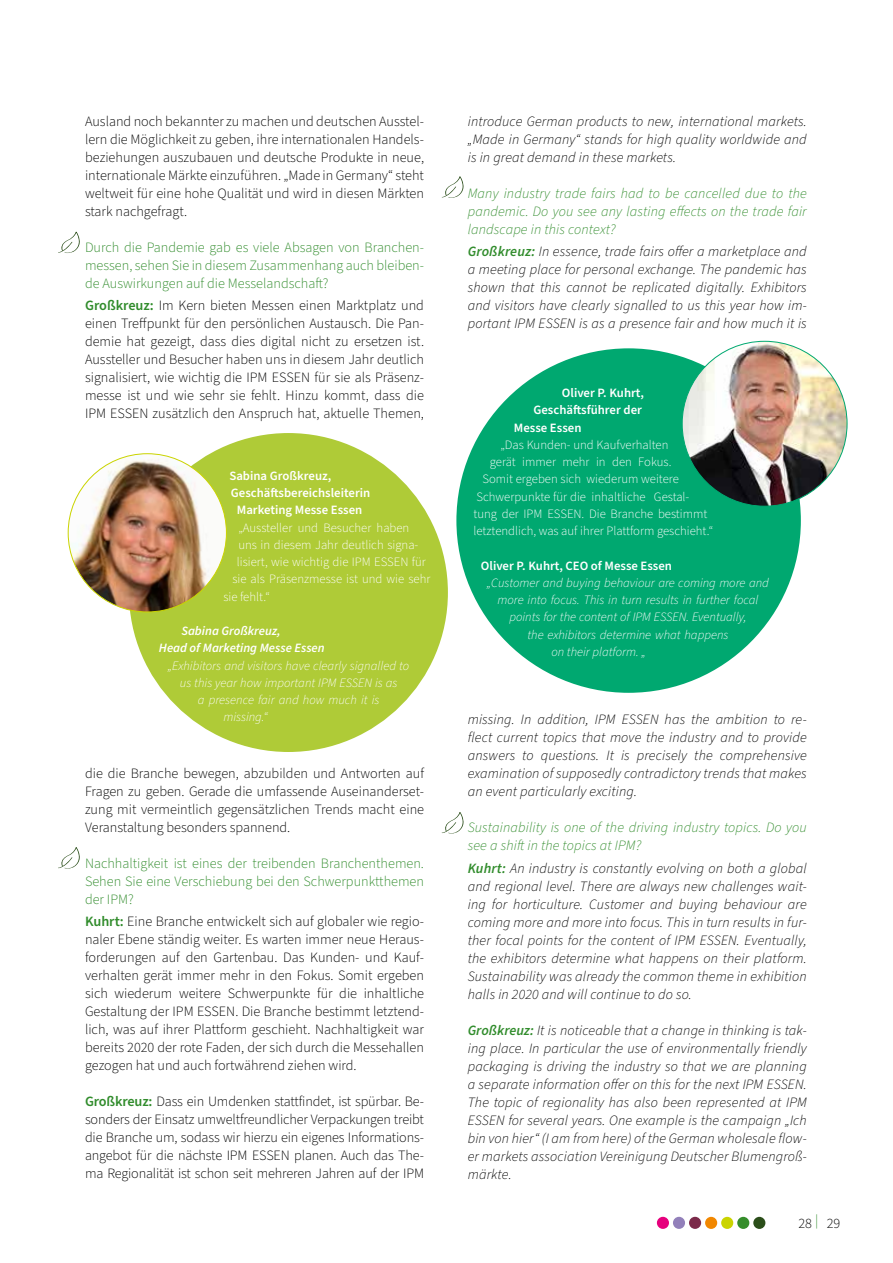
<style>
.page{position:relative;width:893px;height:1263px;background:#fff}
.page>*{position:absolute;margin:0;border:0;box-sizing:border-box;transform-origin:0 0}
.t1{font:300 14.25px/18px "Source Sans Pro";color:#000;text-align:justify}
.t2{font:italic 300 14.25px/18px "Source Sans Pro";letter-spacing:.01em;color:#000;text-align:justify}
.t3{font:300 14.25px/18px "Source Sans Pro";color:#318c2c;text-align:justify}
.t4{font:italic 300 14.25px/18px "Source Sans Pro";letter-spacing:.01em;color:#318c2c;text-align:justify}
.t5{font:300 12.75px "Source Sans Pro";color:#fff}
.t6{font:italic 300 12.75px "Source Sans Pro";color:#fff}
.t7{font:600 12.75px "Source Sans Pro";color:#fff}
.t8{font:italic 600 12.75px/17.2px "Source Sans Pro";color:#fff}
.s1{font-weight:600;color:#318c2c}
</style>
<div class="page">
<div style="left:689px;top:1217px;width:12px;height:12px;background:#7b2a4a;border-radius:50%"></div>
<div style="left:673px;top:1217px;width:12px;height:12px;background:#9280ba;border-radius:50%"></div>
<div style="left:657px;top:1217px;width:12px;height:12px;background:#e6007d;border-radius:50%"></div>
<div style="left:753px;top:1217px;width:12px;height:12px;background:#2b4e1a;border-radius:50%"></div>
<div style="left:737px;top:1217px;width:12px;height:12px;background:#358d2b;border-radius:50%"></div>
<div style="left:721px;top:1217px;width:12px;height:12px;background:#cad400;border-radius:50%"></div>
<div style="left:705px;top:1217px;width:12px;height:12px;background:#f18700;border-radius:50%"></div>
<div style="left:129px;top:433px;width:319px;height:319px;background:#afcb37;border-radius:50%"></div>
<img style="left:68px;top:454px;width:158px;height:158px;border-radius:79px">
<div style="left:456px;top:348px;width:345px;height:345px;background:#00a870;border-radius:50%"></div>
<img style="left:682px;top:341px;width:165px;height:165px;border-radius:82px">
<svg style="left:441px;top:176px;width:23px;height:22px"></svg>
<svg style="left:441px;top:812px;width:23px;height:22px"></svg>
<svg style="left:58px;top:232px;width:22px;height:21px"></svg>
<svg style="left:58px;top:847px;width:22px;height:22px"></svg>
<p class="t1" style="left:85px;top:113px;width:341px">Ausland noch bekannter zu machen und deutschen Ausstel&shy;lern die Möglichkeit zu geben, ihre internationalen Handels&shy;beziehungen auszubauen und deutsche Produkte in neue, internationale Märkte einzuführen. „Made in Germany“ steht weltweit für eine hohe Qualität und wird in diesen Märkten stark nachgefragt.</p>
<p class="t3" style="left:85px;top:238px;width:341px">Durch die Pandemie gab es viele Absagen von Branchen&shy;messen, sehen Sie in diesem Zusammenhang auch bleiben&shy;de Auswirkungen auf die Messelandschaft?</p>
<p class="t1" style="left:85px;top:297px;width:341px"><span class="s1">Großkreuz:</span> Im Kern bieten Messen einen Marktplatz und einen Treffpunkt für den persönlichen Austausch. Die Pan&shy;demie hat gezeigt, dass dies digital nicht zu ersetzen ist.<br>Aussteller und Besucher haben uns in diesem Jahr deutlich signalisiert, wie wichtig die IPM ESSEN für sie als Präsenz&shy;messe ist und wie sehr sie fehlt. Hinzu kommt, dass die IPM ESSEN zusätzlich den Anspruch hat, aktuelle Themen,</p>
<p class="t7" style="left:229px;top:467px;width:103px">Sabina Großkreuz,</p>
<p class="t7" style="left:231px;top:484px;width:141px">Geschäftsbereichsleiterin</p>
<p class="t7" style="left:237px;top:501px;width:127px">Marketing Messe Essen</p>
<p class="t5" style="left:238px;top:519px;width:172px">„Aussteller und Besucher haben</p>
<p class="t5" style="left:238px;top:536px;width:182px">uns in diesem Jahr deutlich signa-</p>
<p class="t5" style="left:237px;top:553px;width:191px">lisiert, wie wichtig die IPM ESSEN für</p>
<p class="t5" style="left:232px;top:570px;width:199px">sie als Präsenzmesse ist und wie sehr</p>
<p class="t5" style="left:223px;top:588px;width:48px">sie fehlt.“</p>
<p class="t8" style="left:159px;top:622px;width:167px;text-indent:23px">Sabina Großkreuz,<br>Head of Marketing Messe Essen</p>
<p class="t6" style="left:168px;top:657px;width:243px">„Exhibitors and visitors have clearly signalled to</p>
<p class="t6" style="left:180px;top:674px;width:219px">us this year how important IPM ESSEN is as</p>
<p class="t6" style="left:198px;top:691px;width:183px">a presence fair and how much it is</p>
<p class="t6" style="left:223px;top:708px;width:46px">missing.“</p>
<p class="t1" style="left:85px;top:765px;width:341px">die die Branche bewegen, abzubilden und Antworten auf Fragen zu geben. Gerade die umfassende Auseinanderset&shy;zung mit vermeintlich gegensätzlichen Trends macht eine Veranstaltung besonders spannend.</p>
<p class="t3" style="left:85px;top:855px;width:341px">Nachhaltigkeit ist eines der treibenden Branchenthemen.<br>Sehen Sie eine Verschiebung bei den Schwerpunktthemen der IPM?</p>
<p class="t1" style="left:85px;top:913px;width:341px"><span class="s1">Kuhrt:</span> Eine Branche entwickelt sich auf globaler wie regio&shy;naler Ebene ständig weiter. Es warten immer neue Heraus&shy;forderungen auf den Gartenbau. Das Kunden- und Kauf&shy;verhalten gerät immer mehr in den Fokus. Somit ergeben sich wiederum weitere Schwerpunkte für die inhaltliche Gestaltung der IPM ESSEN. Die Branche bestimmt letztend&shy;lich, was auf ihrer Plattform geschieht. Nachhaltigkeit war bereits 2020 der rote Faden, der sich durch die Messehallen gezogen hat und auch fortwährend ziehen wird.</p>
<p class="t1" style="left:85px;top:1093px;width:341px"><span class="s1">Großkreuz:</span> Dass ein Umdenken stattfindet, ist spürbar. Be&shy;sonders der Einsatz umweltfreundlicher Verpackungen treibt die Branche um, sodass wir hierzu ein eigenes Informations&shy;angebot für die nächste IPM ESSEN planen. Auch das The&shy;ma Regionalität ist schon seit mehreren Jahren auf der IPM</p>
<p class="t2" style="left:468px;top:113px;width:341px">introduce German products to new, international markets. „Made in Germany“ stands for high quality worldwide and is in great demand in these markets.</p>
<p class="t4" style="left:468px;top:185px;width:341px">Many industry trade fairs had to be cancelled due to the pandemic. Do you see any lasting effects on the trade fair landscape in this context?</p>
<p class="t2" style="left:468px;top:243px;width:341px"><span class="s1">Großkreuz:</span> In essence, trade fairs offer a marketplace and a meeting place for personal exchange. The pandemic has shown that this cannot be replicated digitally. Exhibitors and visitors have clearly signalled to us this year how im&shy;portant IPM ESSEN is as a presence fair and how much it is</p>
<p class="t7" style="left:562px;top:384px;width:84px">Oliver P. Kuhrt,</p>
<p class="t7" style="left:533px;top:402px;width:110px">Geschäftsführer der</p>
<p class="t7" style="left:514px;top:419px;width:69px">Messe Essen</p>
<p class="t5" style="left:500px;top:436px;width:170px">„Das Kunden- und Kaufverhalten</p>
<p class="t5" style="left:490px;top:453px;width:183px">gerät immer mehr in den Fokus.</p>
<p class="t5" style="left:482px;top:471px;width:198px">Somit ergeben sich wiederum weitere</p>
<p class="t5" style="left:476px;top:488px;width:214px">Schwerpunkte für die inhaltliche Gestal-</p>
<p class="t5" style="left:473px;top:505px;width:236px">tung der IPM ESSEN. Die Branche bestimmt</p>
<p class="t5" style="left:473px;top:522px;width:241px">letztendlich, was auf ihrer Plattform geschieht.“</p>
<p class="t7" style="left:481px;top:557px;width:193px">Oliver P. Kuhrt, CEO of Messe Essen</p>
<p class="t6" style="left:487px;top:574px;width:283px">„Customer and buying behaviour are coming more and</p>
<p class="t6" style="left:497px;top:591px;width:262px">more into focus. This in turn results in further focal</p>
<p class="t6" style="left:509px;top:609px;width:239px">points for the content of IPM ESSEN. Eventually,</p>
<p class="t6" style="left:527px;top:626px;width:203px">the exhibitors determine what happens</p>
<p class="t6" style="left:551px;top:643px;width:96px">on their platform. „</p>
<p class="t2" style="left:468px;top:711px;width:341px">missing. In addition, IPM ESSEN has the ambition to re&shy;flect current topics that move the industry and to provide answers to questions. It is precisely the comprehensive examination of supposedly contradictory trends that makes an event particularly exciting.</p>
<p class="t4" style="left:468px;top:819px;width:340px">Sustainability is one of the driving industry topics. Do you see a shift in the topics at IPM?</p>
<p class="t2" style="left:468px;top:859px;width:341px"><span class="s1">Kuhrt:</span> An industry is constantly evolving on both a global and regional level. There are always new challenges wait&shy;ing for horticulture. Customer and buying behaviour are coming more and more into focus. This in turn results in fur&shy;ther focal points for the content of IPM ESSEN. Eventually, the exhibitors determine what happens on their platform.<br>Sustainability was already the common theme in exhibition halls in 2020 and will continue to do so.</p>
<p class="t2" style="left:468px;top:1021px;width:341px"><span class="s1">Großkreuz:</span> It is noticeable that a change in thinking is tak&shy;ing place. In particular the use of environmentally friendly packaging is driving the industry so that we are planning a separate information offer on this for the next IPM ESSEN.<br>The topic of regionality has also been represented at IPM ESSEN for several years. One example is the campaign „Ich bin von hier“ (I am from here) of the German wholesale flow&shy;er markets association Vereinigung Deutscher Blumengroß&shy;märkte.</p>
<p class="t1" style="left:798px;top:1214px;width:43px">28 <sup>|</sup> 29</p>
</div>
